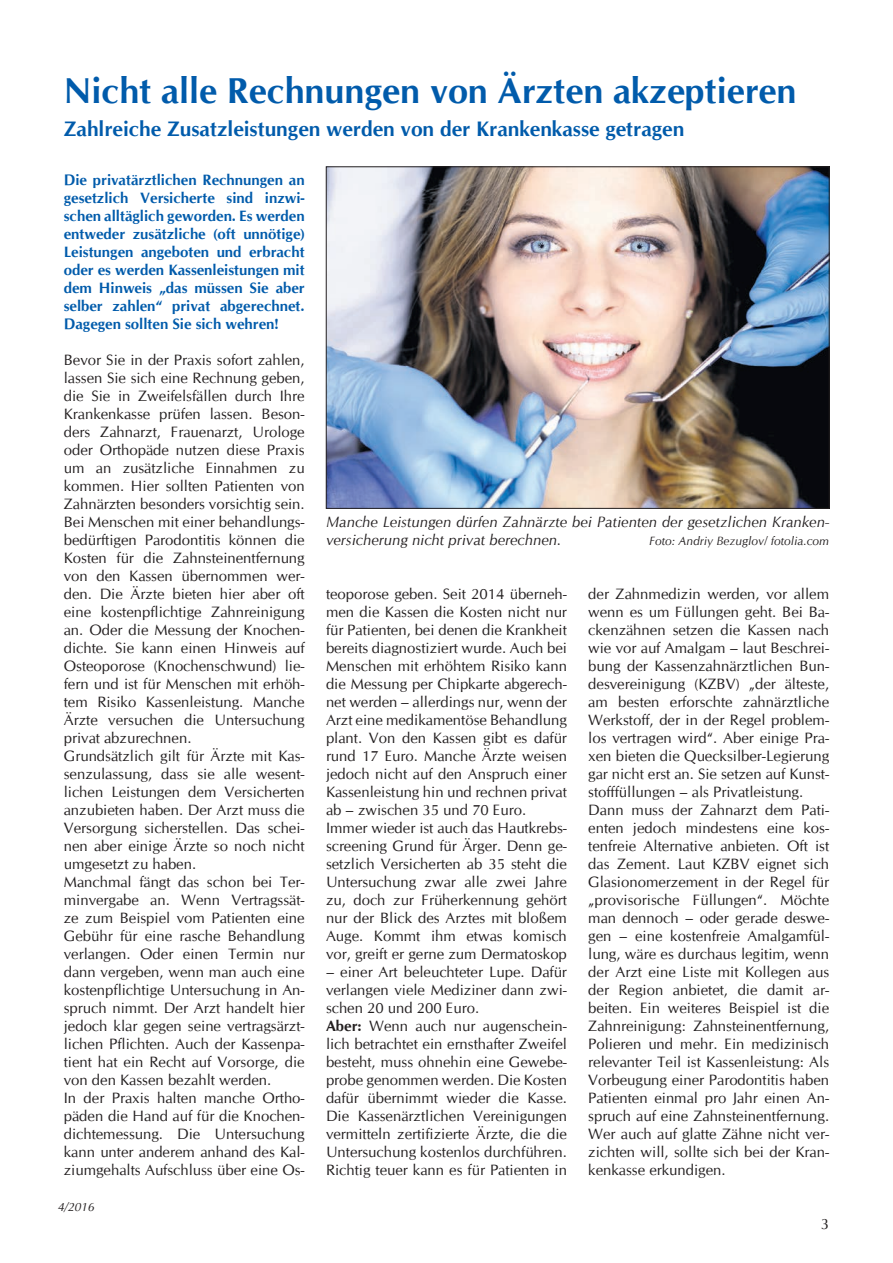
<style>
.page{position:relative;width:893px;height:1263px;background:#fff}
.page>*{position:absolute;margin:0;border:0;box-sizing:border-box;transform-origin:0 0}
.Titel_20{font:700 36px "CG Omega";color:#015bab}
.Titel_14{font:700 21px "CG Omega";color:#015bab}
.Grundtext{font:15px/18px "CG Omega";color:#231f20;text-align:justify}
.Grundtext_fett{font:700 15px/18px "CG Omega";color:#015bab;text-align:justify}
.Buzz{font:italic 15px/18px "CG Omega";color:#231f20}
.Buzz-2{font:italic 12px "CG Omega";color:#231f20}
.t1{font:italic 12px "Ottawa";color:#231f20}
.s1{font-weight:700}
</style>
<div class="page">
<img style="left:328px;top:169px;width:499px;height:338px">
<p class="Titel_20" style="left:64px;top:68px;width:734px">Nicht alle Rechnungen von Ärzten akzeptieren</p>
<p class="Titel_14" style="left:64px;top:116px;width:622px">Zahlreiche Zusatzleistungen werden von der Krankenkasse getragen</p>
<p class="Grundtext_fett" style="left:64px;top:170px;width:242px">Die privatärztlichen Rechnungen an gesetzlich Versicherte sind inzwi&shy;schen alltäglich geworden. Es werden entweder zusätzliche (oft unnötige)<br>Leistungen angeboten und erbracht oder es werden Kassenleistungen mit dem Hinweis „das müssen Sie aber selber zahlen“ privat abgerechnet.<br>Dagegen sollten Sie sich wehren!</p>
<p class="Grundtext" style="left:64px;top:351px;width:242px">Bevor Sie in der Praxis sofort zahlen, lassen Sie sich eine Rechnung geben, die Sie in Zweifelsfällen durch Ihre Krankenkasse prüfen lassen. Beson&shy;ders Zahnarzt, Frauenarzt, Urologe oder Orthopäde nutzen diese Praxis um an zusätzliche Einnahmen zu kommen. Hier sollten Patienten von Zahnärzten besonders vorsichtig sein.</p>
<p class="Grundtext" style="left:64px;top:513px;width:242px">Bei Menschen mit einer behandlungs&shy;bedürftigen Parodontitis können die Kosten für die Zahnsteinentfernung von den Kassen übernommen wer&shy;den. Die Ärzte bieten hier aber oft eine kostenpflichtige Zahnreinigung an. Oder die Messung der Knochen&shy;dichte. Sie kann einen Hinweis auf Osteoporose (Knochenschwund) lie&shy;fern und ist für Menschen mit erhöh&shy;tem Risiko Kassenleistung. Manche Ärzte versuchen die Untersuchung privat abzurechnen.</p>
<p class="Grundtext" style="left:64px;top:747px;width:242px">Grundsätzlich gilt für Ärzte mit Kas&shy;senzulassung, dass sie alle wesent&shy;lichen Leistungen dem Versicherten anzubieten haben. Der Arzt muss die Versorgung sicherstellen. Das schei&shy;nen aber einige Ärzte so noch nicht umgesetzt zu haben.</p>
<p class="Grundtext" style="left:64px;top:873px;width:242px">Manchmal fängt das schon bei Ter&shy;minvergabe an. Wenn Vertragssät&shy;ze zum Beispiel vom Patienten eine Gebühr für eine rasche Behandlung verlangen. Oder einen Termin nur dann vergeben, wenn man auch eine kostenpflichtige Untersuchung in An&shy;spruch nimmt. Der Arzt handelt hier jedoch klar gegen seine vertragsärzt&shy;lichen Pflichten. Auch der Kassenpa&shy;tient hat ein Recht auf Vorsorge, die von den Kassen bezahlt werden.</p>
<p class="Grundtext" style="left:64px;top:1089px;width:242px">In der Praxis halten manche Ortho&shy;päden die Hand auf für die Knochen&shy;dichtemessung. Die Untersuchung kann unter anderem anhand des Kal&shy;ziumgehalts Aufschluss über eine Os-</p>
<p class="t1" style="left:57px;top:1199px;width:38px">4/2016</p>
<p class="Buzz" style="left:326px;top:513px;width:505px">Manche Leistungen dürfen Zahnärzte bei Patienten der gesetzlichen Kranken&shy;versicherung nicht privat berechnen.</p>
<p class="Buzz-2" style="left:649px;top:533px;width:182px">Foto: Andriy Bezuglov/ fotolia.com</p>
<p class="Grundtext" style="left:326px;top:585px;width:242px">teoporose geben. Seit 2014 überneh&shy;men die Kassen die Kosten nicht nur für Patienten, bei denen die Krankheit bereits diagnostiziert wurde. Auch bei Menschen mit erhöhtem Risiko kann die Messung per Chipkarte abgerech&shy;net werden – allerdings nur, wenn der Arzt eine medikamentöse Behandlung plant. Von den Kassen gibt es dafür rund 17 Euro. Manche Ärzte weisen jedoch nicht auf den Anspruch einer Kassenleistung hin und rechnen privat ab – zwischen 35 und 70 Euro.</p>
<p class="Grundtext" style="left:326px;top:819px;width:242px">Immer wieder ist auch das Hautkrebs&shy;screening Grund für Ärger. Denn ge&shy;setzlich Versicherten ab 35 steht die Untersuchung zwar alle zwei Jahre zu, doch zur Früherkennung gehört nur der Blick des Arztes mit bloßem Auge. Kommt ihm etwas komisch vor, greift er gerne zum Dermatoskop</p>
<p class="Grundtext" style="left:326px;top:963px;width:242px">– einer Art beleuchteter Lupe. Dafür verlangen viele Mediziner dann zwi&shy;schen 20 und 200 Euro.</p>
<p class="Grundtext" style="left:326px;top:1017px;width:242px"><span class="s1">Aber:</span> Wenn auch nur augenschein&shy;lich betrachtet ein ernsthafter Zweifel besteht, muss ohnehin eine Gewebe&shy;probe genommen werden. Die Kosten dafür übernimmt wieder die Kasse.<br>Die Kassenärztlichen Vereinigungen vermitteln zertifizierte Ärzte, die die Untersuchung kostenlos durchführen.</p>
<p class="Grundtext" style="left:326px;top:1161px;width:242px">Richtig teuer kann es für Patienten in</p>
<p class="Grundtext" style="left:588px;top:585px;width:242px">der Zahnmedizin werden, vor allem wenn es um Füllungen geht. Bei Ba&shy;ckenzähnen setzen die Kassen nach wie vor auf Amalgam – laut Beschrei&shy;bung der Kassenzahnärztlichen Bun&shy;desvereinigung (KZBV) „der älteste, am besten erforschte zahnärztliche Werkstoff, der in der Regel problem&shy;los vertragen wird“. Aber einige Pra&shy;xen bieten die Quecksilber-Legierung gar nicht erst an. Sie setzen auf Kunst&shy;stofffüllungen – als Privatleistung.</p>
<p class="Grundtext" style="left:588px;top:801px;width:242px">Dann muss der Zahnarzt dem Pati&shy;enten jedoch mindestens eine kos&shy;tenfreie Alternative anbieten. Oft ist das Zement. Laut KZBV eignet sich Glasionomerzement in der Regel für „provisorische Füllungen“. Möchte man dennoch – oder gerade deswe&shy;gen – eine kostenfreie Amalgamfül&shy;lung, wäre es durchaus legitim, wenn der Arzt eine Liste mit Kollegen aus der Region anbietet, die damit ar&shy;beiten. Ein weiteres Beispiel ist die Zahnreinigung: Zahnsteinentfernung, Polieren und mehr. Ein medizinisch relevanter Teil ist Kassenleistung: Als Vorbeugung einer Parodontitis haben Patienten einmal pro Jahr einen An&shy;spruch auf eine Zahnsteinentfernung.<br>Wer auch auf glatte Zähne nicht ver&shy;zichten will, sollte sich bei der Kran&shy;kenkasse erkundigen.</p>
<p class="Grundtext" style="left:821px;top:1215px;width:10px">3</p>
</div>
